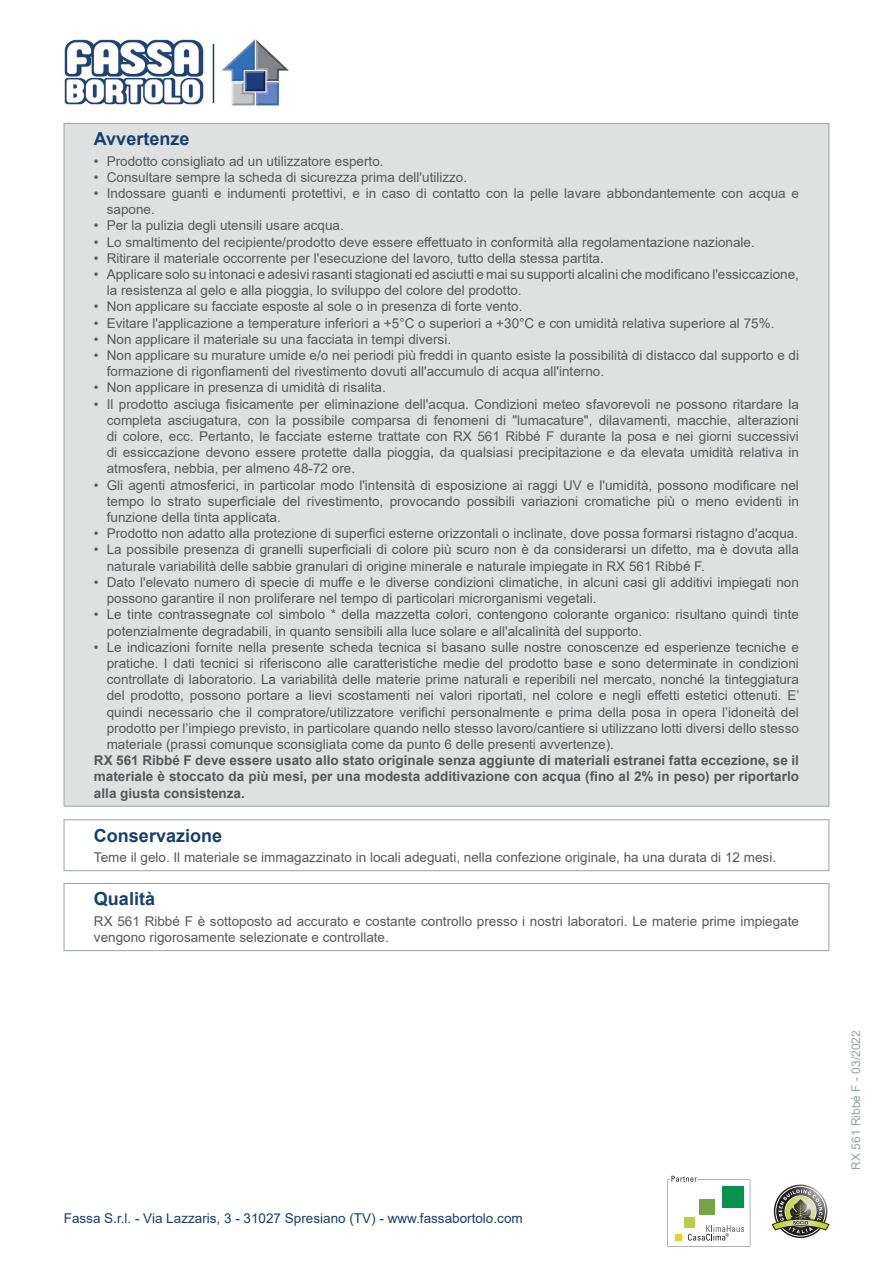
<style>
.page{position:relative;width:893px;height:1263px;background:#fff}
.page>*{position:absolute;margin:0;border:0;box-sizing:border-box;transform-origin:0 0}
.Titolo{font:700 18px "Arial";color:#15406e}
.Qualita{font:13.5px/16.2px "Arial";color:#57585a}
.Note{font:700 13.5px/16.2px "Arial";color:#57585a;text-align:justify}
.Conservazione{font:13.5px "Arial";color:#57585a}
.t1{font:13.5px "Arial";color:#15406e}
.t2{font:12px "Arial";color:#9ba1a4}
</style>
<div class="page">
<svg style="left:667px;top:1176px;width:83px;height:71px"></svg>
<svg style="left:772px;top:1186px;width:57px;height:50px"></svg>
<img style="left:64px;top:39px;width:140px;height:66px">
<hr style="left:213px;top:44px;width:1px;height:59px;background:#15406e">
<img style="left:221px;top:39px;width:68px;height:67px">
<div style="left:64px;top:123px;width:765px;height:683px;background:#dfe1e1"></div>
<div style="left:64px;top:819px;width:765px;height:52px;border:1px solid #9ba1a4"></div>
<div style="left:64px;top:883px;width:765px;height:68px;border:1px solid #9ba1a4"></div>
<p class="Titolo" style="left:94px;top:126px;width:97px">Avvertenze</p>
<p class="Qualita" style="left:94px;top:153px;width:291px">• Prodotto consigliato ad un utilizzatore esperto.</p>
<p class="Qualita" style="left:94px;top:169px;width:375px">• Consultare sempre la scheda di sicurezza prima dell'utilizzo.</p>
<p class="Qualita" style="left:107px;top:185px;width:694px;text-indent:-13px">• Indossare guanti e indumenti protettivi, e in caso di contatto con la pelle lavare abbondantemente con acqua e sapone.</p>
<p class="Qualita" style="left:94px;top:217px;width:251px">• Per la pulizia degli utensili usare acqua.</p>
<p class="Qualita" style="left:94px;top:234px;width:662px">• Lo smaltimento del recipiente/prodotto deve essere effettuato in conformità alla regolamentazione nazionale.</p>
<p class="Qualita" style="left:94px;top:250px;width:511px">• Ritirare il materiale occorrente per l'esecuzione del lavoro, tutto della stessa partita.</p>
<p class="Qualita" style="left:107px;top:266px;width:694px;text-indent:-13px">• Applicare solo su intonaci e adesivi rasanti stagionati ed asciutti e mai su supporti alcalini che modificano l'essiccazione, la resistenza al gelo e alla pioggia, lo sviluppo del colore del prodotto.</p>
<p class="Qualita" style="left:94px;top:298px;width:430px">• Non applicare su facciate esposte al sole o in presenza di forte vento.</p>
<p class="Qualita" style="left:94px;top:315px;width:682px">• Evitare l'applicazione a temperature inferiori a +5°C o superiori a +30°C e con umidità relativa superiore al 75%.</p>
<p class="Qualita" style="left:94px;top:331px;width:359px">• Non applicare il materiale su una facciata in tempi diversi.</p>
<p class="Qualita" style="left:107px;top:347px;width:694px;text-indent:-13px">• Non applicare su murature umide e/o nei periodi più freddi in quanto esiste la possibilità di distacco dal supporto e di formazione di rigonfiamenti del rivestimento dovuti all'accumulo di acqua all'interno.</p>
<p class="Qualita" style="left:94px;top:379px;width:293px">• Non applicare in presenza di umidità di risalita.</p>
<p class="Qualita" style="left:107px;top:396px;width:694px;text-align:justify;text-indent:-13px">• Il prodotto asciuga fisicamente per eliminazione dell'acqua. Condizioni meteo sfavorevoli ne possono ritardare la completa asciugatura, con la possibile comparsa di fenomeni di "lumacature", dilavamenti, macchie, alterazioni di colore, ecc. Pertanto, le facciate esterne trattate con RX 561 Ribbé F durante la posa e nei giorni successivi di essiccazione devono essere protette dalla pioggia, da qualsiasi precipitazione e da elevata umidità relativa in atmosfera, nebbia, per almeno 48-72 ore.</p>
<p class="Qualita" style="left:107px;top:477px;width:694px;text-align:justify;text-indent:-13px">• Gli agenti atmosferici, in particolar modo l'intensità di esposizione ai raggi UV e l'umidità, possono modificare nel tempo lo strato superficiale del rivestimento, provocando possibili variazioni cromatiche più o meno evidenti in funzione della tinta applicata.</p>
<p class="Qualita" style="left:94px;top:525px;width:706px">• Prodotto non adatto alla protezione di superfici esterne orizzontali o inclinate, dove possa formarsi ristagno d'acqua.</p>
<p class="Qualita" style="left:107px;top:541px;width:694px;text-indent:-13px">• La possibile presenza di granelli superficiali di colore più scuro non è da considerarsi un difetto, ma è dovuta alla naturale variabilità delle sabbie granulari di origine minerale e naturale impiegate in RX 561 Ribbé F.</p>
<p class="Qualita" style="left:107px;top:574px;width:694px;text-indent:-13px">• Dato l'elevato numero di specie di muffe e le diverse condizioni climatiche, in alcuni casi gli additivi impiegati non possono garantire il non proliferare nel tempo di particolari microrganismi vegetali.</p>
<p class="Qualita" style="left:107px;top:606px;width:694px;text-indent:-13px">• Le tinte contrassegnate col simbolo * della mazzetta colori, contengono colorante organico: risultano quindi tinte potenzialmente degradabili, in quanto sensibili alla luce solare e all'alcalinità del supporto.</p>
<p class="Qualita" style="left:107px;top:639px;width:694px;text-align:justify;text-indent:-13px">• Le indicazioni fornite nella presente scheda tecnica si basano sulle nostre conoscenze ed esperienze tecniche e pratiche. I dati tecnici si riferiscono alle caratteristiche medie del prodotto base e sono determinate in condizioni controllate di laboratorio. La variabilità delle materie prime naturali e reperibili nel mercato, nonché la tinteggiatura del prodotto, possono portare a lievi scostamenti nei valori riportati, nel colore e negli effetti estetici ottenuti. E’ quindi necessario che il compratore/utilizzatore verifichi personalmente e prima della posa in opera l’idoneità del prodotto per l’impiego previsto, in particolare quando nello stesso lavoro/cantiere si utilizzano lotti diversi dello stesso materiale (prassi comunque sconsigliata come da punto 6 delle presenti avvertenze).</p>
<p class="Note" style="left:94px;top:752px;width:706px">RX 561 Ribbé F deve essere usato allo stato originale senza aggiunte di materiali estranei fatta eccezione, se il materiale è stoccato da più mesi, per una modesta additivazione con acqua (fino al 2% in peso) per riportarlo alla giusta consistenza.</p>
<p class="Titolo" style="left:94px;top:822px;width:130px">Conservazione</p>
<p class="Conservazione" style="left:94px;top:848px;width:684px">Teme il gelo. Il materiale se immagazzinato in locali adeguati, nella confezione originale, ha una durata di 12 mesi.</p>
<p class="Titolo" style="left:94px;top:886px;width:63px">Qualità</p>
<p class="Qualita" style="left:94px;top:913px;width:706px">RX 561 Ribbé F è sottoposto ad accurato e costante controllo presso i nostri laboratori. Le materie prime impiegate vengono rigorosamente selezionate e controllate.</p>
<p class="t1" style="left:64px;top:1208px;width:460px">Fassa S.r.l. - Via Lazzaris, 3 - 31027 Spresiano (TV) - www.fassabortolo.com</p>
<p class="t2" style="left:848px;top:1170px;width:141px;rotate:-90deg">RX 561 Ribbé F - 03/2022</p>
</div>
